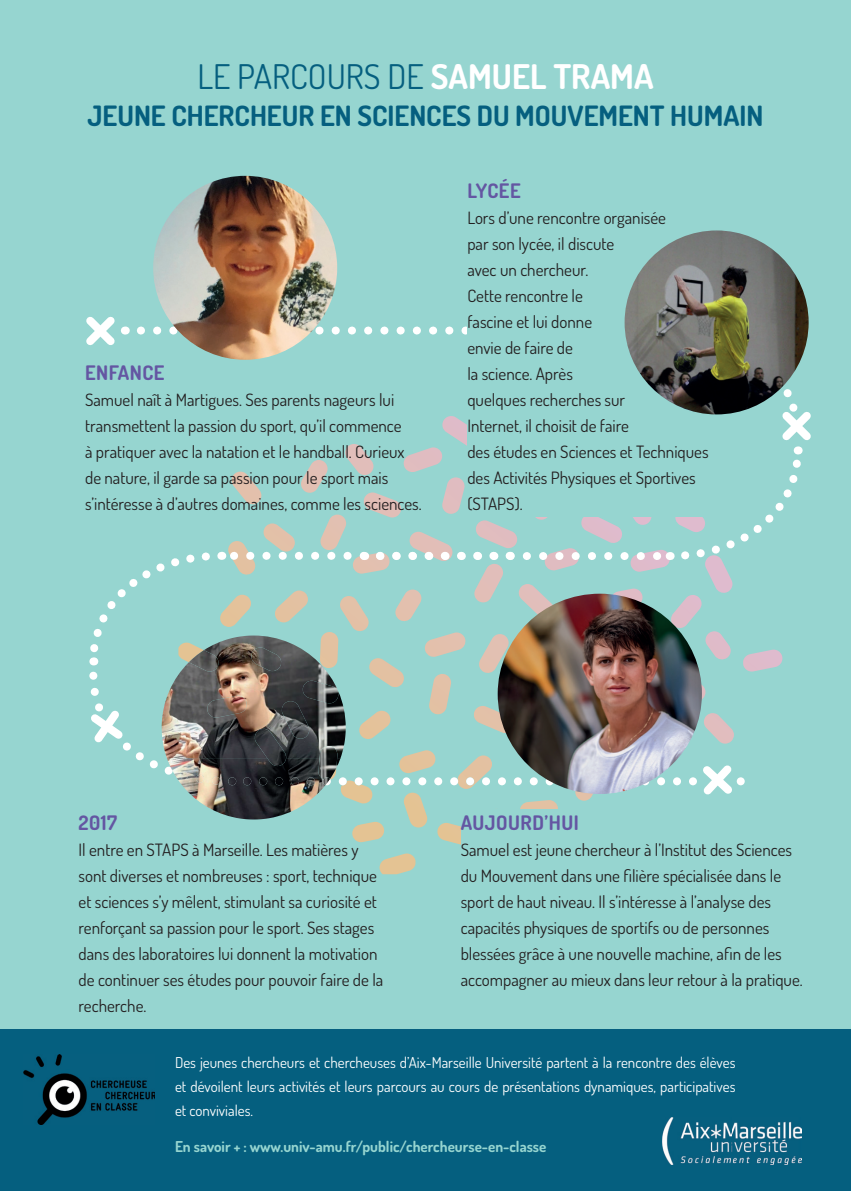
<style>
.page{position:relative;width:851px;height:1191px;background:#fff}
.page>*{position:absolute;margin:0;border:0;box-sizing:border-box;transform-origin:0 0}
.t1{font:34px "Dosis";color:#055f7f}
.t2{font:700 28px "Dosis";color:#055f7f}
.t3{font:700 20px "Dosis";letter-spacing:.025em;color:#6456a2}
.t4{font:17px/26px "Dosis";color:#231f20}
.t5{font:15px/24px "Dosis";color:#fff;text-align:justify}
.t6{font:700 15px "Dosis";color:#96d5d0}
.s1{font-weight:700;color:#fff}
</style>
<div class="page">
<div style="left:0;top:0;width:850px;height:1191px;background:#96d5d0"></div>
<img style="left:624px;top:230px;width:184px;height:184px;border-radius:92px">
<svg style="left:86px;top:309px;width:725px;height:565px"></svg>
<div style="left:0;top:1029px;width:850px;height:162px;background:#055f7f"></div>
<img style="left:24px;top:1054px;width:131px;height:70px">
<img style="left:662px;top:1117px;width:139px;height:47px">
<img style="left:153px;top:176px;width:184px;height:184px;border-radius:92px">
<h1 class="t1" style="left:197px;top:54px;width:457px">LE PARCOURS DE <span class="s1">SAMUEL TRAMA</span></h1>
<h2 class="t2" style="left:87px;top:98px;width:677px">JEUNE CHERCHEUR EN SCIENCES DU MOUVEMENT HUMAIN</h2>
<p class="t3" style="left:85px;top:360px;width:81px">ENFANCE</p>
<p class="t4" style="left:85px;top:387px;width:338px">Samuel naît à Martigues. Ses parents nageurs lui transmettent la passion du sport, qu’il commence<br>à pratiquer avec la natation et le handball. Curieux de nature, il garde sa passion pour le sport mais s’intéresse à d’autres domaines, comme les sciences.</p>
<p class="t3" style="left:467px;top:178px;width:55px">LYCÉE</p>
<p class="t4" style="left:467px;top:205px;width:243px">Lors d’une rencontre organisée<br>par son lycée, il discute<br>avec un chercheur.<br>Cette rencontre le<br>fascine et lui donne<br>envie de faire de<br>la science. Après<br>quelques recherches sur<br>Internet, il choisit de faire<br>des études en Sciences et Techniques des Activités Physiques et Sportives (STAPS).</p>
<p class="t3" style="left:79px;top:809px;width:40px">2017</p>
<p class="t4" style="left:79px;top:836px;width:306px">Il entre en STAPS à Marseille. Les matières y sont diverses et nombreuses : sport, technique et sciences s’y mêlent, stimulant sa curiosité et renforçant sa passion pour le sport. Ses stages dans des laboratoires lui donnent la motivation de continuer ses études pour pouvoir faire de la recherche.</p>
<p class="t3" style="left:460px;top:809px;width:120px">AUJOURD’HUI</p>
<p class="t4" style="left:460px;top:836px;width:343px">Samuel est jeune chercheur à l’Institut des Sciences du Mouvement dans une filière spécialisée dans le sport de haut niveau. Il s’intéresse à l’analyse des capacités physiques de sportifs ou de personnes blessées grâce à une nouvelle machine, afin de les accompagner au mieux dans leur retour à la pratique.</p>
<p class="t5" style="left:175px;top:1050px;width:562px">Des jeunes chercheurs et chercheuses d’Aix-Marseille Université partent à la rencontre des élèves et dévoilent leurs activités et leurs parcours au cours de présentations dynamiques, participatives et conviviales.</p>
<p class="t6" style="left:175px;top:1137px;width:373px">En savoir + : www.univ-amu.fr/public/chercheurse-en-classe</p>
</div>
